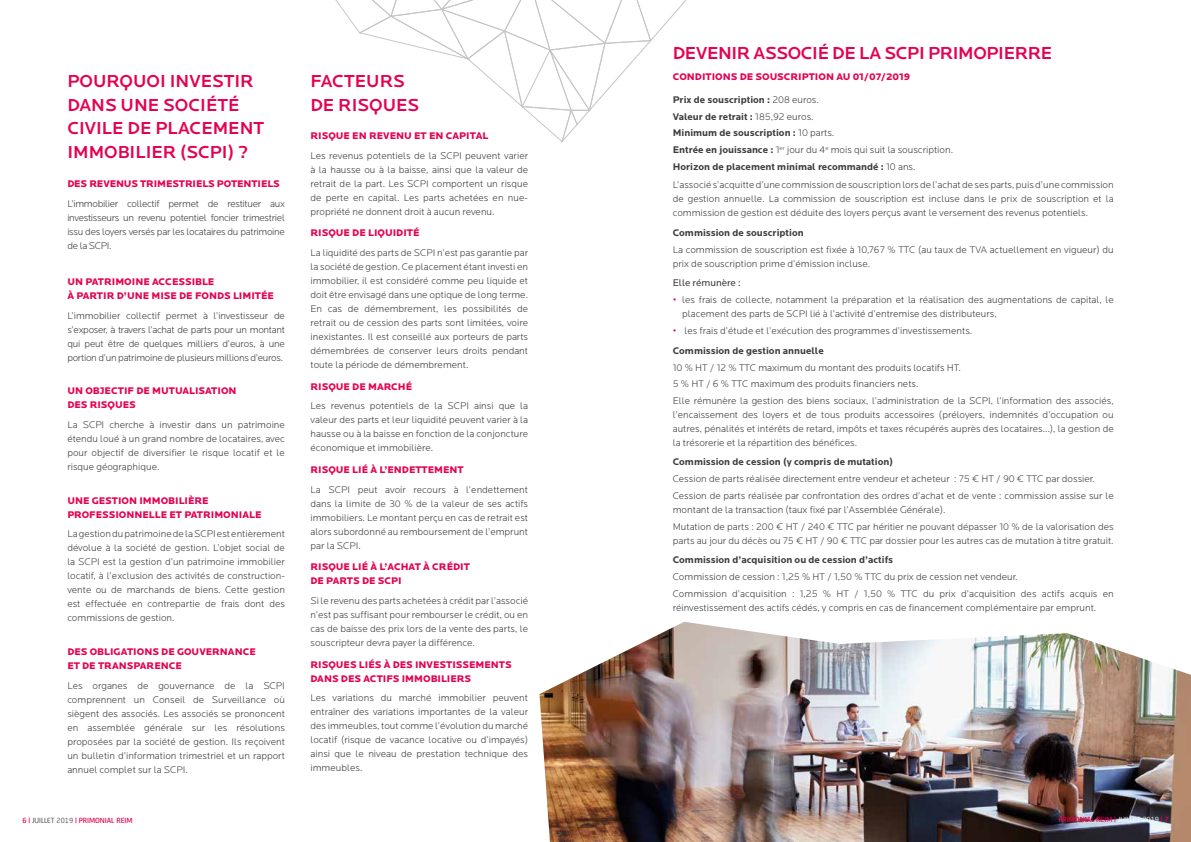
<style>
.page{position:relative;width:1191px;height:842px;background:#fff}
.page>*{position:absolute;margin:0;border:0;box-sizing:border-box;transform-origin:0 0}
.t1{font:500 18px/24px "Locator";color:#e50051}
.t2{font:500 18px "Locator";letter-spacing:-.02em;color:#e50051}
.t3{font:300 10px/14px "Locator";color:#3c3c3b;text-align:justify}
.t4{font:900 10px/14px "Locator";color:#e50051}
.t5{font:700 10px/16.8px "Locator";color:#3c3c3b}
.t6{font:10px "Locator";color:#3c3c3b}
.t7{font:500 8px "FS Joey";color:#e50051}
.s1{font-weight:400;color:#373634}
.s2{font-weight:400;color:#4e4d4b}
.s3{font-weight:300}
.s4{font-style:italic;color:#e50051}
.s5{font-weight:700}
.s6{font-weight:400;color:#fff}
</style>
<div class="page">
<img style="left:539px;top:622px;width:652px;height:220px">
<svg style="left:335px;top:0;width:352px;height:143px"></svg>
<h1 class="t1" style="left:67px;top:69px;width:198px">POURQUOI INVESTIR<br>DANS UNE SOCIÉTÉ<br>CIVILE DE PLACEMENT<br>IMMOBILIER (SCPI) ?</h1>
<p class="t4" style="left:67px;top:177px;width:214px">DES REVENUS TRIMESTRIELS POTENTIELS</p>
<p class="t3" style="left:67px;top:196px;width:219px">L’immobilier collectif permet de restituer aux investisseurs un revenu potentiel foncier trimestriel issu des loyers versés par les locataires du patrimoine de la SCPI.</p>
<p class="t4" style="left:67px;top:275px;width:208px">UN PATRIMOINE ACCESSIBLE<br>À PARTIR D’UNE MISE DE FONDS LIMITÉE</p>
<p class="t3" style="left:67px;top:308px;width:219px">L’immobilier collectif permet à l’investisseur de s’exposer, à travers l’achat de parts pour un montant qui peut être de quelques milliers d’euros, à une portion d’un patrimoine de plusieurs millions d’euros.</p>
<p class="t4" style="left:67px;top:384px;width:171px">UN OBJECTIF DE MUTUALISATION<br>DES RISQUES</p>
<p class="t3" style="left:67px;top:418px;width:219px">La SCPI cherche à investir dans un patrimoine étendu loué à un grand nombre de locataires, avec pour objectif de diversifier le risque locatif et le risque géographique.</p>
<p class="t4" style="left:67px;top:494px;width:195px">UNE GESTION IMMOBILIÈRE<br>PROFESSIONNELLE ET PATRIMONIALE</p>
<p class="t3" style="left:67px;top:527px;width:219px">La gestion du patrimoine de la SCPI est entièrement dévolue à la société de gestion. L’objet social de la SCPI est la gestion d’un patrimoine immobilier locatif, à l’exclusion des activités de construction&shy;vente ou de marchands de biens. Cette gestion est effectuée en contrepartie de frais dont des commissions de gestion.</p>
<p class="t4" style="left:67px;top:645px;width:190px">DES OBLIGATIONS DE GOUVERNANCE<br>ET DE TRANSPARENCE</p>
<p class="t3" style="left:67px;top:678px;width:219px">Les organes de gouvernance de la SCPI comprennent un Conseil de Surveillance où siègent des associés. Les associés se prononcent en assemblée générale sur les résolutions proposées par la société de gestion. Ils reçoivent un bulletin d’information trimestriel et un rapport annuel complet sur la SCPI.</p>
<p class="t7" style="left:22px;top:814px;width:112px">6 | <span class="s1">JUILLET</span> <span class="s2">2019</span> | PRIMONIAL REIM</p>
<h1 class="t1" style="left:310px;top:69px;width:110px">FACTEURS<br>DE RISQUES</h1>
<p class="t4" style="left:310px;top:129px;width:179px">RISQUE EN REVENU ET EN CAPITAL</p>
<p class="t3" style="left:310px;top:148px;width:219px">Les revenus potentiels de la SCPI peuvent varier à la hausse ou à la baisse, ainsi que la valeur de retrait de la part. Les SCPI comportent un risque de perte en capital. Les parts achetées en nue&shy;propriété ne donnent droit à aucun revenu.</p>
<p class="t4" style="left:310px;top:226px;width:110px">RISQUE DE LIQUIDITÉ</p>
<p class="t3" style="left:310px;top:246px;width:219px">La liquidité des parts de SCPI n’est pas garantie par la société de gestion. Ce placement étant investi en immobilier, il est considéré comme peu liquide et doit être envisagé dans une optique de long terme.<br>En cas de démembrement, les possibilités de retrait ou de cession des parts sont limitées, voire inexistantes. Il est conseillé aux porteurs de parts démembrées de conserver leurs droits pendant toute la période de démembrement.</p>
<p class="t4" style="left:310px;top:379px;width:103px">RISQUE DE MARCHÉ</p>
<p class="t3" style="left:310px;top:399px;width:219px">Les revenus potentiels de la SCPI ainsi que la valeur des parts et leur liquidité peuvent varier à la hausse ou à la baisse en fonction de la conjoncture économique et immobilière.</p>
<p class="t4" style="left:310px;top:463px;width:155px">RISQUE LIÉ À L’ENDETTEMENT</p>
<p class="t3" style="left:310px;top:482px;width:219px">La SCPI peut avoir recours à l’endettement dans la limite de 30 % de la valeur de ses actifs immobiliers. Le montant perçu en cas de retrait est alors subordonné au remboursement de l’emprunt par la SCPI.</p>
<p class="t4" style="left:310px;top:560px;width:161px">RISQUE LIÉ À L’ACHAT À CRÉDIT<br>DE PARTS DE SCPI</p>
<p class="t3" style="left:310px;top:594px;width:219px">Si le revenu des parts achetées à crédit par l’associé n’est pas suffisant pour rembourser le crédit, ou en cas de baisse des prix lors de la vente des parts, le souscripteur devra payer la différence.</p>
<p class="t4" style="left:310px;top:658px;width:203px">RISQUES LIÉS À DES INVESTISSEMENTS<br>DANS DES ACTIFS IMMOBILIERS</p>
<p class="t3" style="left:310px;top:691px;width:219px">Les variations du marché immobilier peuvent entraîner des variations importantes de la valeur des immeubles, tout comme l’évolution du marché locatif (risque de vacance locative ou d’impayés) ainsi que le niveau de prestation technique des immeubles.</p>
<h1 class="t2" style="left:673px;top:43px;width:381px">DEVENIR ASSOCIÉ DE LA SCPI PRIMOPIERRE</h1>
<p class="t4" style="left:673px;top:70px;width:239px">CONDITIONS DE SOUSCRIPTION AU 01/07/2019</p>
<p class="t5" style="left:673px;top:91px;width:282px">Prix de souscription : <span class="s3">208 euros.<br></span>Valeur de retrait : <span class="s3">185,92 euros.<br></span>Minimum de souscription : <span class="s3">10 parts.<br></span>Entrée en jouissance : <span class="s3">1</span><sup>er</sup> <span class="s3">jour du 4</span><sup>e</sup> <span class="s3">mois qui suit la souscription.<br></span>Horizon de placement minimal recommandé : <span class="s3">10 ans.</span></p>
<p class="t3" style="left:673px;top:178px;width:442px">L’associé s’acquitte d’une commission de souscription lors de l’achat de ses parts, puis d’une commission de gestion annuelle. La commission de souscription est incluse dans le prix de souscription et la commission de gestion est déduite des loyers perçus avant le versement des revenus potentiels.</p>
<p class="t5" style="left:673px;top:224px;width:132px">Commission de souscription</p>
<p class="t3" style="left:673px;top:242px;width:442px">La commission de souscription est fixée à 10,767 % TTC (au taux de TVA actuellement en vigueur) du prix de souscription prime d’émission incluse.</p>
<p class="t6" style="left:673px;top:277px;width:70px">Elle rémunère :</p>
<p class="t3" style="left:682px;top:293px;width:433px;text-indent:-10px"><span class="s4">•</span> les frais de collecte, notamment la préparation et la réalisation des augmentations de capital, le placement des parts de SCPI lié à l’activité d’entremise des distributeurs,</p>
<p class="t3" style="left:673px;top:321px;width:301px;line-height:19.7px"><span class="s4">•</span> les frais d’étude et l’exécution des programmes d’investissements.<br><span class="s5">Commission de gestion annuelle</span></p>
<p class="t3" style="left:673px;top:359px;width:442px;line-height:16.8px;text-align:left">10 % HT / 12 % TTC maximum du montant des produits locatifs HT.<br>5 % HT / 6 % TTC maximum des produits financiers nets.<br>Elle rémunère la gestion des biens sociaux, l’administration de la SCPI, l’information des associés,</p>
<p class="t3" style="left:673px;top:408px;width:442px">l’encaissement des loyers et de tous produits accessoires (préloyers, indemnités d’occupation ou autres, pénalités et intérêts de retard, impôts et taxes récupérés auprès des locataires…), la gestion de la trésorerie et la répartition des bénéfices.</p>
<p class="t5" style="left:673px;top:454px;width:222px">Commission de cession (y compris de mutation)</p>
<p class="t3" style="left:673px;top:470px;width:442px;line-height:16.8px">Cession de parts réalisée directement entre vendeur et acheteur : 75 € HT / 90 € TTC par dossier.<br>Cession de parts réalisée par confrontation des ordres d’achat et de vente : commission assise sur le</p>
<p class="t3" style="left:673px;top:501px;width:442px;line-height:16.8px">montant de la transaction (taux fixé par l’Assemblée Générale).<br>Mutation de parts : 200 € HT / 240 € TTC par héritier ne pouvant dépasser 10 % de la valorisation des</p>
<p class="t3" style="left:673px;top:533px;width:442px">parts au jour du décès ou 75 € HT / 90 € TTC par dossier pour les autres cas de mutation à titre gratuit.</p>
<p class="t5" style="left:673px;top:552px;width:222px">Commission d’acquisition ou de cession d’actifs</p>
<p class="t3" style="left:673px;top:568px;width:442px;line-height:16.8px">Commission de cession : 1,25 % HT / 1,50 % TTC du prix de cession net vendeur.<br>Commission d’acquisition : 1,25 % HT / 1,50 % TTC du prix d’acquisition des actifs acquis en</p>
<p class="t3" style="left:673px;top:601px;width:425px">réinvestissement des actifs cédés, y compris en cas de financement complémentaire par emprunt.</p>
<p class="t7" style="left:1058px;top:814px;width:112px">PRIMONIAL REIM | <span class="s6">JUILLET 2019</span> | 7</p>
</div>
